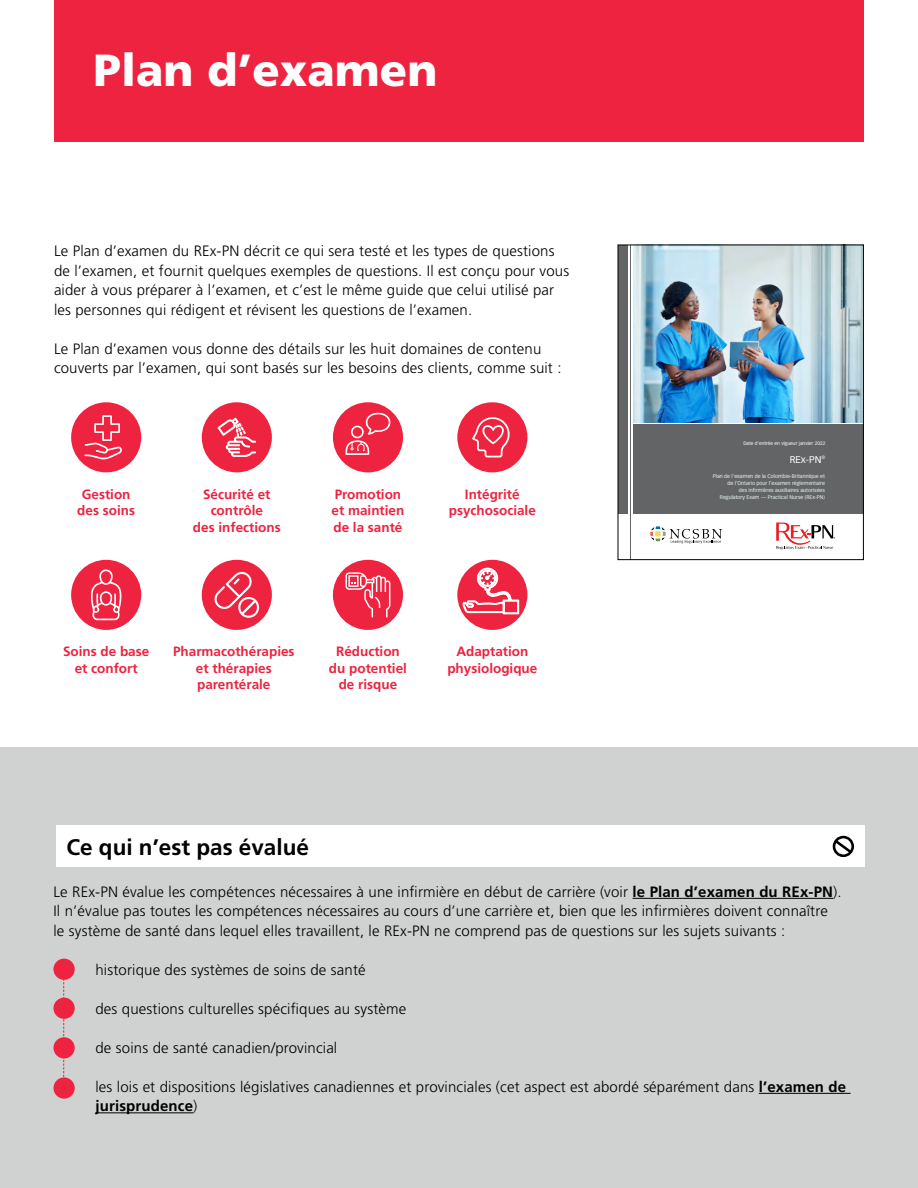
<style>
.page{position:relative;width:918px;height:1188px;background:#fff}
.page>*{position:absolute;margin:0;border:0;box-sizing:border-box;transform-origin:0 0}
.t1{font:900 45px "Frutiger LT Std";color:#fff}
.t2{font:700 22.5px "Frutiger LT Std";color:#020101}
.t3{font:300 15px/19.5px "Frutiger LT Std";letter-spacing:.01em;color:#000}
.t4{font:700 13.5px/16.2px "Frutiger LT Std";color:#ee2340;text-align:center}
.t5{font:9.6px "Vectora LT Std";color:#fff}
.t6{font:5.25px/7.2px "Vectora LT Std";color:#ebf5f4;text-align:right}
.t7{font:4.8px "Vectora LT Std";color:#fff}
.s1{font-weight:700}
</style>
<div class="page">
<div style="left:0;top:747px;width:918px;height:441px;background:#d0d1d1"></div>
<div style="left:54px;top:0;width:810px;height:141px;background:#ee2340"></div>
<div style="left:633px;top:424px;width:230px;height:90px;background:#636466"></div>
<div style="left:618px;top:245px;width:9px;height:269px;background:#636466"></div>
<svg style="left:650px;top:526px;width:72px;height:17px"></svg>
<hr style="left:630px;top:245px;width:1px;height:315px;background:#636466">
<svg style="left:776px;top:523px;width:59px;height:26px"></svg>
<img style="left:633px;top:247px;width:229px;height:176px">
<div style="left:618px;top:245px;width:246px;height:315px;border:1px solid #000101"></div>
<div style="left:71px;top:402px;width:70px;height:70px;background:#ee2340;border-radius:50%"></div>
<div style="left:71px;top:560px;width:70px;height:70px;background:#ee2340;border-radius:50%"></div>
<div style="left:202px;top:402px;width:70px;height:70px;background:#ee2340;border-radius:50%"></div>
<div style="left:202px;top:560px;width:70px;height:70px;background:#ee2340;border-radius:50%"></div>
<div style="left:333px;top:402px;width:70px;height:70px;background:#ee2340;border-radius:50%"></div>
<div style="left:333px;top:560px;width:70px;height:70px;background:#ee2340;border-radius:50%"></div>
<div style="left:457px;top:402px;width:70px;height:70px;background:#ee2340;border-radius:50%"></div>
<div style="left:457px;top:560px;width:70px;height:70px;background:#ee2340;border-radius:50%"></div>
<svg style="left:84px;top:415px;width:38px;height:45px"></svg>
<svg style="left:217px;top:417px;width:39px;height:40px"></svg>
<svg style="left:345px;top:413px;width:45px;height:42px"></svg>
<svg style="left:472px;top:417px;width:38px;height:41px"></svg>
<svg style="left:214px;top:571px;width:45px;height:47px"></svg>
<svg style="left:91px;top:569px;width:30px;height:51px"></svg>
<svg style="left:345px;top:572px;width:45px;height:45px"></svg>
<svg style="left:463px;top:566px;width:56px;height:48px"></svg>
<hr style="left:633px;top:898px;width:200px;height:1px;background:#000">
<hr style="left:759px;top:1093px;width:92px;height:1px;background:#000">
<hr style="left:95px;top:1112px;width:98px;height:1px;background:#000">
<div style="left:56px;top:826px;width:809px;height:41px;background:#fff"></div>
<svg style="left:63px;top:980px;width:1px;height:97px"></svg>
<div style="left:53px;top:959px;width:22px;height:21px;background:#ee2340;border-radius:50%"></div>
<div style="left:53px;top:998px;width:22px;height:21px;background:#ee2340;border-radius:50%"></div>
<div style="left:53px;top:1037px;width:22px;height:21px;background:#ee2340;border-radius:50%"></div>
<div style="left:53px;top:1077px;width:22px;height:22px;background:#ee2340;border-radius:50%"></div>
<div style="left:833px;top:836px;width:21px;height:21px;border:3px solid #000;border-radius:50%"></div>
<svg style="left:832px;top:837px;width:22px;height:18px"></svg>
<h1 class="t1" style="left:94px;top:43px;width:345px">Plan d’examen</h1>
<p class="t3" style="left:54px;top:241px;width:517px">Le Plan d’examen du REx-PN décrit ce qui sera testé et les types de questions de l’examen, et fournit quelques exemples de questions. Il est conçu pour vous aider à vous préparer à l’examen, et c’est le même guide que celui utilisé par les personnes qui rédigent et révisent les questions de l’examen.</p>
<p class="t3" style="left:54px;top:339px;width:509px">Le Plan d’examen vous donne des détails sur les huit domaines de contenu couverts par l’examen, qui sont basés sur les besoins des clients, comme suit :</p>
<p class="t4" style="left:77px;top:486px;width:59px">Gestion des soins</p>
<p class="t4" style="left:193px;top:486px;width:89px">Sécurité et contrôle<br>des infections</p>
<p class="t4" style="left:332px;top:486px;width:74px;text-align:left">Promotion et maintien de la santé</p>
<p class="t4" style="left:449px;top:486px;width:88px">Intégrité psychosociale</p>
<p class="t4" style="left:63px;top:644px;width:88px">Soins de base et confort</p>
<p class="t4" style="left:173px;top:644px;width:123px">Pharmacothérapies et thérapies parentérale</p>
<p class="t4" style="left:329px;top:644px;width:80px">Réduction du potentiel de risque</p>
<p class="t4" style="left:447px;top:644px;width:92px">Adaptation physiologique</p>
<h2 class="t2" style="left:66px;top:834px;width:244px">Ce qui n’est pas évalué</h2>
<p class="t7" style="left:743px;top:441px;width:84px">Date d'entrée en vigueur janvier 2022</p>
<p class="t5" style="left:790px;top:454px;width:37px">REx-PN<sup>®</sup></p>
<p class="t6" style="left:713px;top:472px;width:114px">Plan de l'examen de la Colombie-Britannique et de l’Ontario pour l’examen réglementaire<br>des infirmières auxiliaires autorisées Regulatory Exam — Practical Nurse (REx-PN)</p>
<p class="t3" style="left:53px;top:882px;width:790px">Le REx-PN évalue les compétences nécessaires à une infirmière en début de carrière (voir <span class="s1">le Plan d’examen du REx-PN</span>).<br>Il n’évalue pas toutes les compétences nécessaires au cours d’une carrière et, bien que les infirmières doivent connaître le système de santé dans lequel elles travaillent, le REx-PN ne comprend pas de questions sur les sujets suivants :</p>
<p class="t3" style="left:95px;top:960px;width:272px">historique des systèmes de soins de santé</p>
<p class="t3" style="left:95px;top:999px;width:312px">des questions culturelles spécifiques au système</p>
<p class="t3" style="left:95px;top:1038px;width:243px">de soins de santé canadien/provincial</p>
<p class="t3" style="left:95px;top:1077px;width:752px">les lois et dispositions législatives canadiennes et provinciales (cet aspect est abordé séparément dans <span class="s1">l’examen de jurisprudence</span>)</p>
</div>
